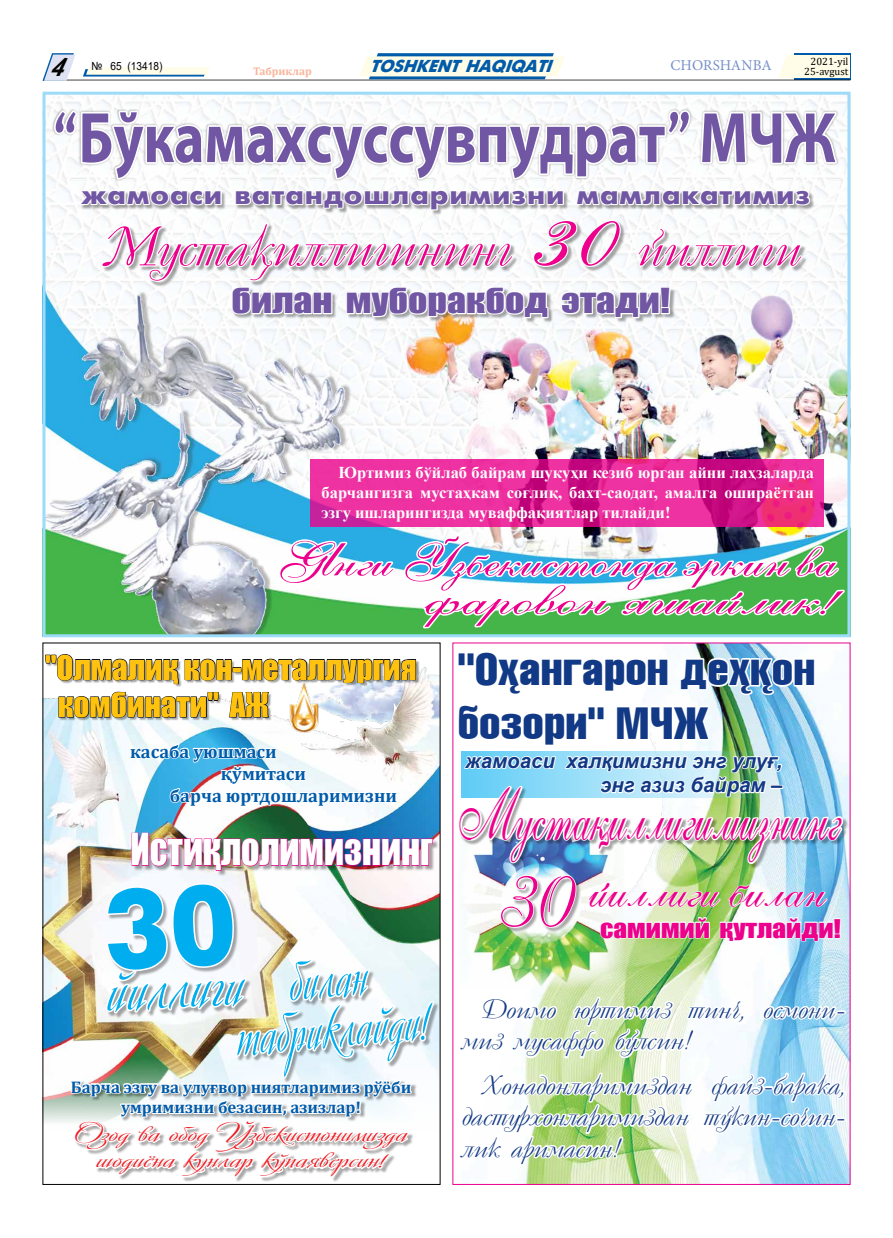
<style>
.page{position:relative;width:893px;height:1238px;background:#fff}
.page>*{position:absolute;margin:0;border:0;box-sizing:border-box;transform-origin:0 0}
.t1{font:83.93px "Avalon Mediumuz";color:#00aeef}
.t2{font:77.7px "Avalon Mediumuz";color:#00aeef;scale:.84 1}
.t3{font:700 72px "Myriad Pro UZ";color:#7156a4;scale:.8 1}
.t4{font:70.8px "Virtec Shelley Uz";color:#ec008c;scale:.63 1}
.t5{font:55.8px "UZ Decor";color:#ec008c;scale:1.16 1}
.t6{font:47.62px "Virtec Shelley Uz";color:#ec008c}
.t7{font:500 44.92px/53.9px "Cyrillic Compressed";color:#123985;scale:1.09 1}
.t8{font:44.85px/38.2px "Virtec Shelley Uz";color:#ec008c;text-align:right;scale:1.19 1}
.t9{font:40.5px "UZ Impact";color:#fff;scale:.88 1}
.t10{font:31.72px "UZ Impact";color:#7156a4;scale:1.19 1}
.t11{font:31.05px/37.3px "UZ Impact";color:#ffc20e}
.t12{font:28.5px/26.2px "Avalon Mediumuz";color:#ed1d24;text-align:center;scale:1.59 1}
.t13{font:26.62px/31.5px "UZ Decor";color:#123985;scale:1.25 1}
.t14{font:26.25px "UZ Futuris Bold";letter-spacing:.035em;color:#7156a4;scale:1.11 1}
.t15{font:italic 700 25.65px "UZPF Das Grotesk Pro";color:#000;scale:.9 1}
.t16{font:23.62px "UZ Impact";color:#ec008c;scale:1.15 1}
.t17{font:italic 700 20.33px/24.4px "Arial";color:#123985;text-align:right}
.t18{font:700 18.38px "Cambria";color:#005baa}
.t19{font:italic 17.25px "UZ Futuris Bold";color:#005baa}
.t20{font:700 16.88px/20.2px "Cambria";color:#005baa;text-align:center}
.t21{font:700 16.5px/19.8px "Times New Roman";color:#fff;text-align:justify}
.t22{font:15px "Minion Pro";color:#7890c9}
.t23{font:11.25px "Arial";color:#000;scale:.9 1}
.t24{font:700 11.25px "Cambria";color:#f9b49b}
.t25{font:10.5px/10.5px "Cambria";color:#000;text-align:right}
.s1{font-family:"Virtec Shelley Uz";font-size:89.25px}
.s2{font-size:53.18px}
.s3{font-family:"UZ Decor";font-size:71.4px}
</style>
<div class="page">
<img style="left:47px;top:96px;width:799px;height:436px">
<div style="left:794px;top:53px;width:56px;height:26px;background:#005baa"></div>
<div style="left:790px;top:55px;width:60px;height:23px;background:#fffde7"></div>
<svg style="left:779px;top:55px;width:11px;height:23px"></svg>
<hr style="left:43px;top:79px;width:807px;height:2px;background:#000">
<svg style="left:43px;top:53px;width:32px;height:28px"></svg>
<svg style="left:360px;top:53px;width:204px;height:26px;background:#cededc"></svg>
<svg style="left:83px;top:67px;width:126px;height:9px"></svg>
<img style="left:45px;top:532px;width:806px;height:653px">
<img style="left:288px;top:679px;width:32px;height:56px">
<div style="left:52px;top:108px;width:787px;height:74px;background:#fcfdfd"></div>
<svg style="left:52px;top:107px;width:640px;height:75px"></svg>
<svg style="left:699px;top:109px;width:142px;height:57px"></svg>
<div style="left:81px;top:190px;width:734px;height:25px;background:#000;opacity:.35"></div>
<svg style="left:76px;top:188px;width:147px;height:19px"></svg>
<svg style="left:234px;top:188px;width:331px;height:24px"></svg>
<svg style="left:574px;top:188px;width:238px;height:19px"></svg>
<svg style="left:100px;top:219px;width:705px;height:105px"></svg>
<svg style="left:310px;top:459px;width:514px;height:67px;background:#e32796"></svg>
<h3 class="t15" style="left:50px;top:51px;width:27px">4</h3>
<p class="t23" style="left:91px;top:58px;width:80px">№ 65 (13418)</p>
<p class="t19" style="left:370px;top:56px;width:189px">TOSHKENTHAQIQATI</p>
<p class="t22" style="left:670px;top:55px;width:103px">CHORSHANBA</p>
<p class="t25" style="left:804px;top:56px;width:46px">2021-yil<br>25-avgust</p>
<p class="t24" style="left:253px;top:63px;width:60px">Табриклар</p>
<h3 class="t3" style="left:52px;top:91px;width:980px">“Бўкамахсуссувпудрат” МЧЖ</h3>
<h3 class="t14" style="left:81px;top:180px;width:658px">жамоаси ватандошларимизни мамлакатимиз</h3>
<h3 class="t5" style="left:103px;top:216px;width:604px">Муста³иллигининг <span class="s1">30</span> <span class="s2">йиллиги</span></h3>
<h3 class="t10" style="left:232px;top:276px;width:370px">билан муборакбод этади!</h3>
<p class="t21" style="left:321px;top:462px;width:494px;text-indent:17px">Юртимиз бўйлаб байрам шукуҳи кезиб юрган айни лаҳзаларда барчангизга мустаҳкам соғлиқ, бахт-саодат, амалга ошираётган эзгу ишларингизда муваффақиятлар тилайди!</p>
<h3 class="t8" style="left:273px;top:543px;width:475px">Янги Ўзбекистонда эркин ва фаровон яшайлик!</h3>
<h3 class="t7" style="left:458px;top:642px;width:329px">"О®ангарон де®‡он бозори" МЧЖ</h3>
<h3 class="t11" style="left:58px;top:648px;width:360px;text-indent:-13px">"Олмалиқ кон-металлургия комбинати" АЖ</h3>
<p class="t18" style="left:130px;top:738px;width:148px">касаба уюшмаси</p>
<p class="t18" style="left:221px;top:760px;width:87px">қўмитаси</p>
<p class="t18" style="left:170px;top:782px;width:229px">барча юртдошларимизни</p>
<p class="t17" style="left:466px;top:749px;width:318px">жамоаси халқимизни энг улуғ, энг азиз байрам –</p>
<h3 class="t4" style="left:455px;top:773px;width:613px">Мустаºиллигимизнинг</h3>
<h3 class="t9" style="left:131px;top:817px;width:345px">Истиқлолимизнинг</h3>
<h1 class="t1" style="left:104px;top:938px;width:140px;rotate:-3deg"><sup>30</sup>йиллиги</h1>
<h2 class="t2" style="left:285px;top:933px;width:95px;rotate:-5deg">билан</h2>
<h2 class="t2" style="left:233px;top:988px;width:231px;rotate:-5deg">табриклайди!</h2>
<p class="t20" style="left:71px;top:1075px;width:342px">Барча эзгу ва улуғвор ниятларимиз рўёби умримизни безасин, азизлар!</p>
<h3 class="t12" style="left:74px;top:1121px;width:212px">Озод ва обод Ўзбекистонимизда шодиёна кунлар кўпаяверсин!</h3>
<h3 class="t6" style="left:502px;top:862px;width:325px"><span class="s3">30</span> йиллиги билан</h3>
<h3 class="t16" style="left:600px;top:910px;width:211px">самимий қутлайди!</h3>
<h3 class="t13" style="left:462px;top:994px;width:308px;text-indent:19px">Доимо юртимиз тинч, осмони&shy;миз мусаффо б´лсин!</h3>
<h3 class="t13" style="left:462px;top:1069px;width:308px;text-align:justify;text-indent:19px">Хонадонларимиздан файз-барака, дастурхонларимиздан т´кин-сочин&shy;лик аримасин!</h3>
</div>
